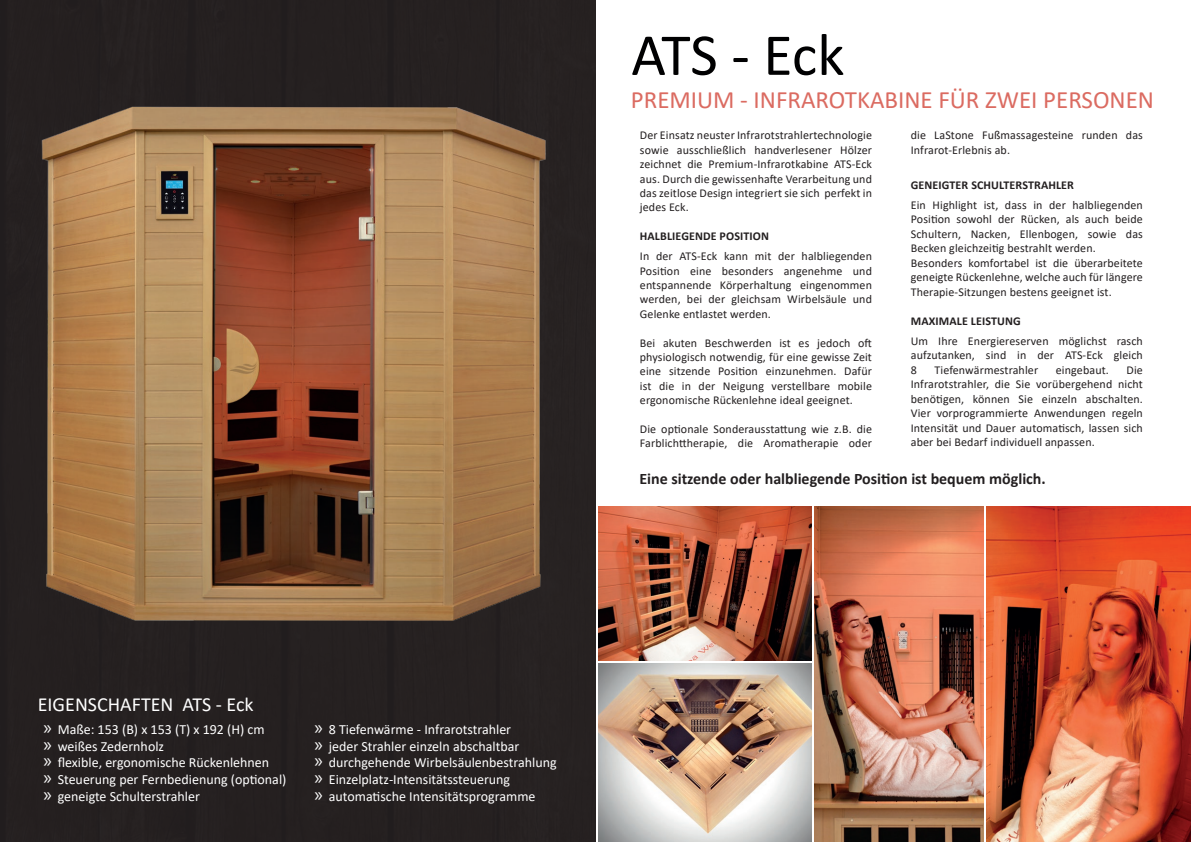
<style>
.page{position:relative;width:1191px;height:842px;background:#fff}
.page>*{position:absolute;margin:0;border:0;box-sizing:border-box;transform-origin:0 0}
.t1{font:60px "Calibri";letter-spacing:-.01em;color:#000001}
.t2{font:25px "Calibri";color:#db6b61}
.t3{font:20px "Calibri";color:#fff}
.t4{font:700 16px "Calibri";color:#231f20}
.t5{font:14px/16.8px "Calibri";color:#fff}
.t6{font:12px/14.4px "Calibri";letter-spacing:.01em;color:#231f20;text-align:justify}
.t7{font:700 12px "Calibri";letter-spacing:.01em;color:#231f20}
.s1{font-family:"Myriad Pro";font-size:20px}
</style>
<div class="page">
<div style="left:0;top:0;width:595px;height:842px;background:#252020"></div>
<img style="left:29px;top:94px;width:529px;height:540px">
<img style="left:814px;top:506px;width:169px;height:336px">
<img style="left:986px;top:506px;width:205px;height:336px">
<img style="left:598px;top:663px;width:213px;height:179px">
<img style="left:598px;top:506px;width:213px;height:154px">
<h1 class="t1" style="left:631px;top:13px;width:215px">ATS - Eck</h1>
<h2 class="t2" style="left:631px;top:82px;width:525px">PREMIUM - INFRAROTKABINE FÜR ZWEI PERSONEN</h2>
<p class="t6" style="left:640px;top:128px;width:234px">Der Einsatz neuster Infrarotstrahlertechnologie sowie ausschließlich handverlesener Hölzer zeichnet die Premium-Infrarotkabine ATS-Eck aus. Durch die gewissenhafte Verarbeitung und das zeitlose Design integriert sie sich perfekt in jedes Eck.</p>
<p class="t7" style="left:640px;top:228px;width:131px">HALBLIEGENDE POSITION</p>
<p class="t6" style="left:640px;top:249px;width:234px">In der ATS-Eck kann mit der halbliegenden Position eine besonders angenehme und entspannende Körperhaltung eingenommen werden, bei der gleichsam Wirbelsäule und Gelenke entlastet werden.</p>
<p class="t6" style="left:640px;top:335px;width:234px">Bei akuten Beschwerden ist es jedoch oft physiologisch notwendig, für eine gewisse Zeit eine sitzende Position einzunehmen. Dafür ist die in der Neigung verstellbare mobile ergonomische Rückenlehne ideal geeignet.</p>
<p class="t6" style="left:640px;top:422px;width:234px">Die optionale Sonderausstattung wie z.B. die<br>Farblichttherapie, die Aromatherapie oder</p>
<p class="t6" style="left:910px;top:128px;width:234px">die LaStone Fußmassagesteine runden das<br>Infrarot-Erlebnis ab.</p>
<p class="t7" style="left:910px;top:176px;width:165px">GENEIGTER SCHULTERSTRAHLER</p>
<p class="t6" style="left:910px;top:197px;width:234px;text-align:left">Ein Highlight ist, dass in der halbliegenden Position sowohl der Rücken, als auch beide Schultern, Nacken, Ellenbogen, sowie das Becken gleichzeitig bestrahlt werden.<br>Besonders komfortabel ist die überarbeitete geneigte Rückenlehne, welche auch für längere Therapie-Sitzungen bestens geeignet ist.</p>
<p class="t7" style="left:910px;top:312px;width:111px">MAXIMALE LEISTUNG</p>
<p class="t6" style="left:910px;top:333px;width:234px">Um Ihre Energiereserven möglichst rasch aufzutanken, sind in der ATS-Eck gleich 8</p>
<p class="t6" style="left:934px;top:362px;width:105px">Tiefenwärmestrahler</p>
<p class="t6" style="left:1055px;top:362px;width:55px">eingebaut.</p>
<p class="t6" style="left:910px;top:362px;width:234px;text-indent:216px">Die Infrarotstrahler, die Sie vorübergehend nicht benötigen, können Sie einzeln abschalten.<br>Vier vorprogrammierte Anwendungen regeln Intensität und Dauer automatisch, lassen sich aber bei Bedarf individuell anpassen.</p>
<h3 class="t4" style="left:639px;top:467px;width:408px">Eine sitzende oder halbliegende Position ist bequem möglich.</h3>
<h3 class="t3" style="left:38px;top:691px;width:217px">EIGENSCHAFTEN ATS - Eck</h3>
<p class="t5" style="left:43px;top:720px;width:244px"><span class="s1">»</span> Maße: 153 (B) x 153 (T) x 192 (H) cm<br><span class="s1">»</span> weißes Zedernholz<br><span class="s1">»</span> flexible, ergonomische Rückenlehnen<br><span class="s1">»</span> Steuerung per Fernbedienung (optional) <span class="s1">»</span> geneigte Schulterstrahler</p>
<p class="t5" style="left:315px;top:720px;width:244px"><span class="s1">»</span> 8 Tiefenwärme - Infrarotstrahler<br><span class="s1">»</span> jeder Strahler einzeln abschaltbar<br><span class="s1">»</span> durchgehende Wirbelsäulenbestrahlung <span class="s1">»</span> Einzelplatz-Intensitätssteuerung<br><span class="s1">»</span> automatische Intensitätsprogramme</p>
</div>
